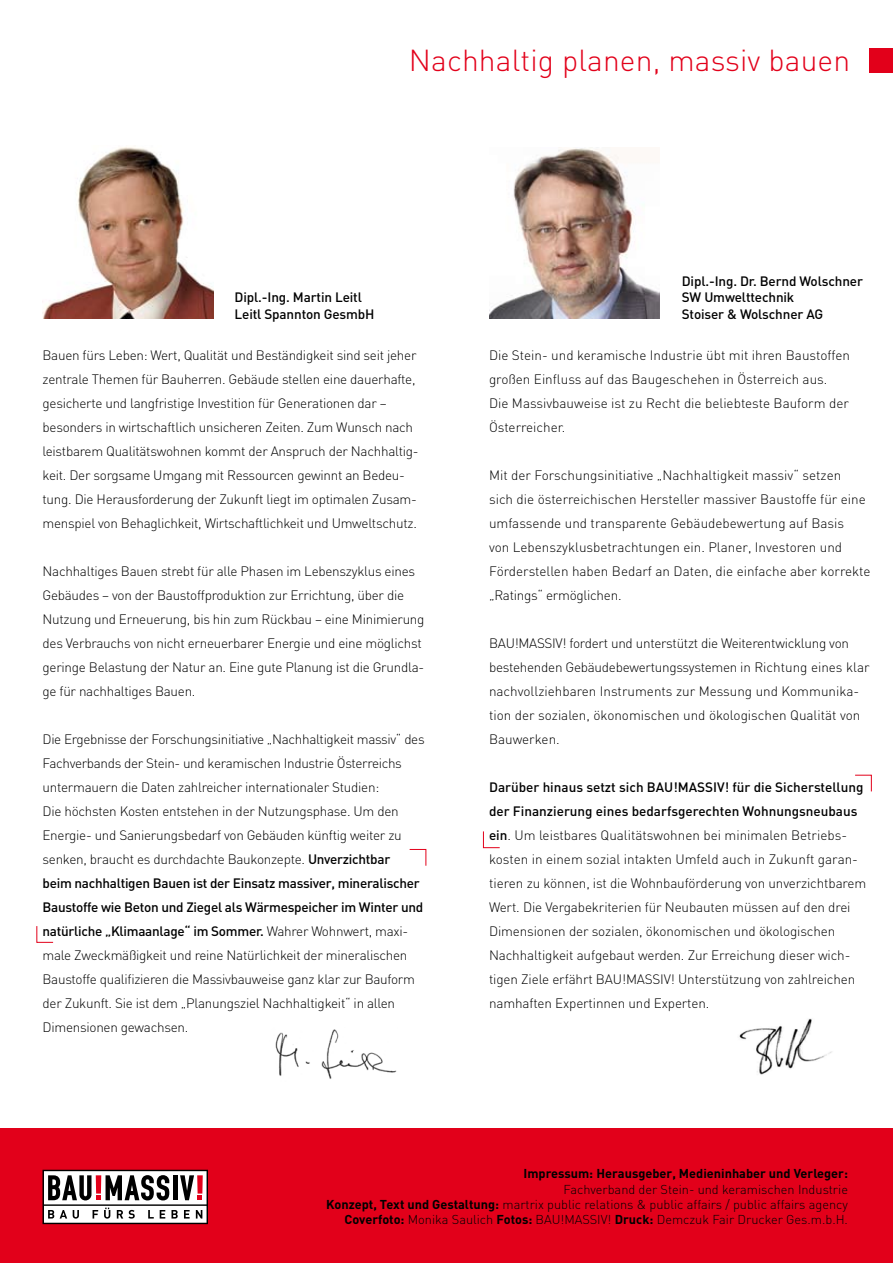
<style>
.page{position:relative;width:893px;height:1263px;background:#fff}
.page>*{position:absolute;margin:0;border:0;box-sizing:border-box;transform-origin:0 0}
.t1{font:300 30px "DIN";letter-spacing:.005em;color:#e2001a}
.t2{font:300 13.5px/24px "DIN";letter-spacing:-.02em;color:#000}
.t3{font:300 13.5px/24px "DIN";color:#000}
.t4{font:500 13.5px/16.5px "DIN";letter-spacing:-.01em;color:#000}
.t5{font:300 12.75px/15.3px "DIN";color:#000;text-align:right}
.t6{font:700 12.75px "DIN";color:#000}
.s1{font-weight:500}
.s2{font-weight:700}
</style>
<div class="page">
<img style="left:739px;top:1018px;width:93px;height:57px">
<div style="left:0;top:1128px;width:893px;height:135px;background:#e2001a"></div>
<svg style="left:43px;top:1170px;width:165px;height:54px;background:#a8a2a2"></svg>
<div style="left:869px;top:48px;width:24px;height:24px;background:#e2001a"></div>
<img style="left:275px;top:1029px;width:122px;height:50px">
<img style="left:43px;top:147px;width:170px;height:172px">
<img style="left:489px;top:148px;width:170px;height:171px">
<svg style="left:36px;top:926px;width:18px;height:17px"></svg>
<svg style="left:409px;top:849px;width:18px;height:17px"></svg>
<svg style="left:483px;top:831px;width:17px;height:17px"></svg>
<svg style="left:855px;top:774px;width:17px;height:18px"></svg>
<h1 class="t1" style="left:409px;top:42px;width:443px">Nachhaltig planen, massiv bauen</h1>
<p class="t4" style="left:235px;top:289px;width:141px">Dipl.-Ing. Martin Leitl<br>Leitl Spannton GesmbH</p>
<p class="t4" style="left:682px;top:272px;width:183px">Dipl.-Ing. Dr. Bernd Wolschner<br>SW Umwelttechnik<br>Stoiser &amp; Wolschner AG</p>
<p class="t2" style="left:43px;top:343px;width:378px">Bauen fürs Leben: Wert, Qualität und Beständigkeit sind seit jeher zentrale Themen für Bauherren. Gebäude stellen eine dauerhafte, gesicherte und langfristige Investition für Generationen dar – besonders in wirtschaftlich unsicheren Zeiten. Zum Wunsch nach leistbarem Qualitätswohnen kommt der Anspruch der Nachhaltig&shy;keit. Der sorgsame Umgang mit Ressourcen gewinnt an Bedeu&shy;tung. Die Herausforderung der Zukunft liegt im optimalen Zusam&shy;menspiel von Behaglichkeit, Wirtschaftlichkeit und Umweltschutz.</p>
<p class="t2" style="left:43px;top:559px;width:383px">Nachhaltiges Bauen strebt für alle Phasen im Lebenszyklus eines Gebäudes – von der Baustoffproduktion zur Errichtung, über die Nutzung und Erneuerung, bis hin zum Rückbau – eine Minimierung des Verbrauchs von nicht erneuerbarer Energie und eine möglichst geringe Belastung der Natur an. Eine gute Planung ist die Grundla&shy;ge für nachhaltiges Bauen.</p>
<p class="t2" style="left:43px;top:727px;width:384px">Die Ergebnisse der Forschungsinitiative „Nachhaltigkeit massiv“ des Fachverbands der Stein- und keramischen Industrie Österreichs untermauern die Daten zahlreicher internationaler Studien:<br>Die höchsten Kosten entstehen in der Nutzungsphase. Um den Energie- und Sanierungsbedarf von Gebäuden künftig weiter zu senken, braucht es durchdachte Baukonzepte. <span class="s1">Unverzichtbar<br>beim nachhaltigen Bauen ist der Einsatz massiver, mineralischer Baustoffe wie Beton und Ziegel als Wärmespeicher im Winter und natürliche „Klimaanlage“ im Sommer.</span> Wahrer Wohnwert, maxi&shy;male Zweckmäßigkeit und reine Natürlichkeit der mineralischen Baustoffe qualifizieren die Massivbauweise ganz klar zur Bauform der Zukunft. Sie ist dem „Planungsziel Nachhaltigkeit“ in allen Dimensionen gewachsen.</p>
<p class="t3" style="left:489px;top:343px;width:362px">Die Stein- und keramische Industrie übt mit ihren Baustoffen großen Einfluss auf das Baugeschehen in Österreich aus.<br>Die Massivbauweise ist zu Recht die beliebteste Bauform der Österreicher.</p>
<p class="t3" style="left:489px;top:463px;width:383px">Mit der Forschungsinitiative „Nachhaltigkeit massiv“ setzen<br>sich die österreichischen Hersteller massiver Baustoffe für eine umfassende und transparente Gebäudebewertung auf Basis<br>von Lebenszyklusbetrachtungen ein. Planer, Investoren und Förderstellen haben Bedarf an Daten, die einfache aber korrekte „Ratings“ ermöglichen.</p>
<p class="t3" style="left:489px;top:631px;width:382px">BAU!MASSIV! fordert und unterstützt die Weiterentwicklung von bestehenden Gebäudebewertungssystemen in Richtung eines klar nachvollziehbaren Instruments zur Messung und Kommunika&shy;tion der sozialen, ökonomischen und ökologischen Qualität von Bauwerken.</p>
<p class="t2" style="left:489px;top:775px;width:379px"><span class="s1">Darüber hinaus setzt sich BAU!MASSIV! für die Sicherstellung der Finanzierung eines bedarfsgerechten Wohnungsneubaus ein</span>. Um leistbares Qualitätswohnen bei minimalen Betriebs&shy;kosten in einem sozial intakten Umfeld auch in Zukunft garan&shy;tieren zu können, ist die Wohnbauförderung von unverzichtbarem Wert. Die Vergabekriterien für Neubauten müssen auf den drei Dimensionen der sozialen, ökonomischen und ökologischen Nachhaltigkeit aufgebaut werden. Zur Erreichung dieser wich&shy;tigen Ziele erfährt BAU!MASSIV! Unterstützung von zahlreichen namhaften Expertinnen und Experten.</p>
<p class="t6" style="left:523px;top:1165px;width:326px">Impressum: Herausgeber, Medieninhaber und Verleger:</p>
<p class="t5" style="left:326px;top:1181px;width:523px">Fachverband der Stein- und keramischen Industrie<br><span class="s2">Konzept, Text und Gestaltung:</span> martrix public relations &amp; public affairs / public affairs agency<br><span class="s2">Coverfoto:</span> Monika Saulich <span class="s2">Fotos:</span> BAU!MASSIV! <span class="s2">Druck:</span> Demczuk Fair Drucker Ges.m.b.H.</p>
</div>
